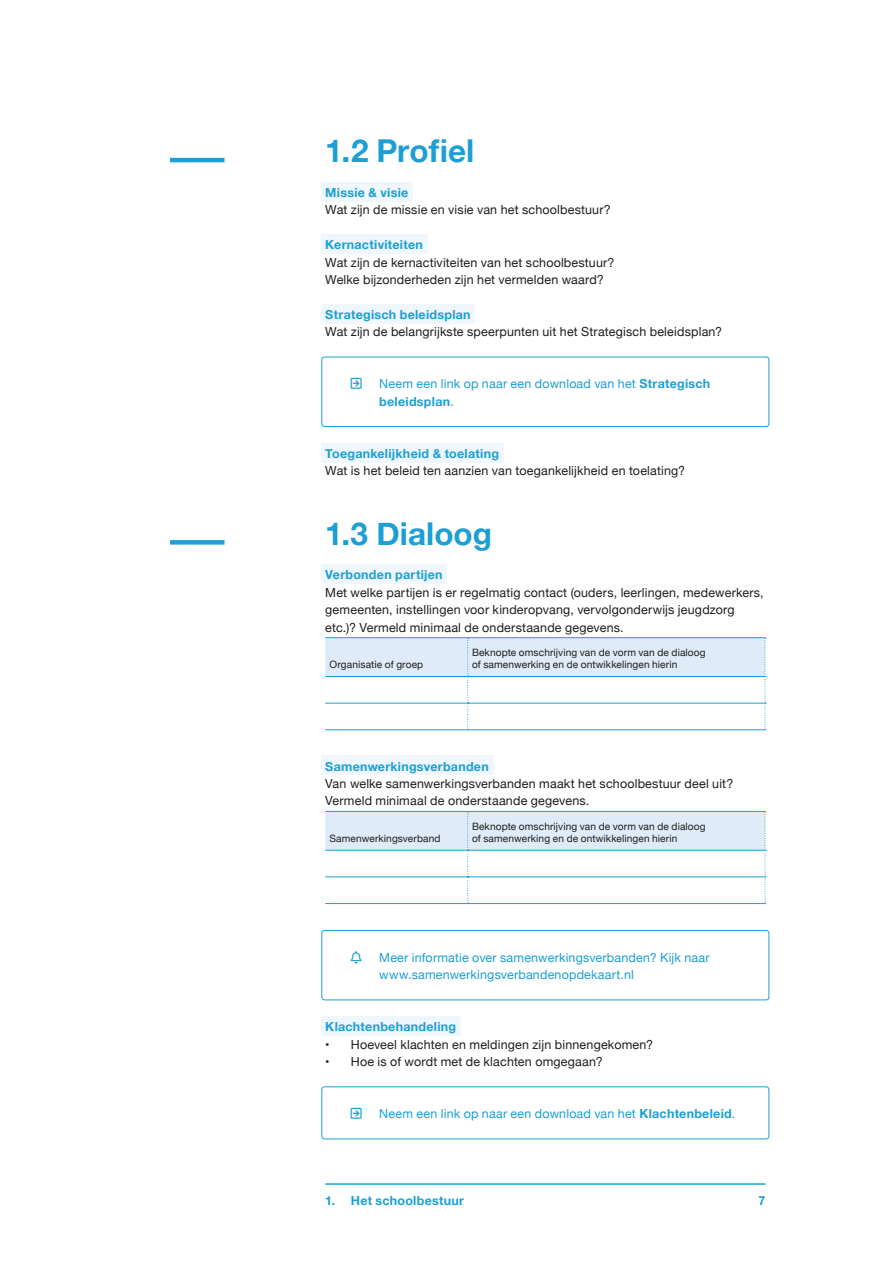
<style>
.page{position:relative;width:893px;height:1263px;background:#fff}
.page>*{position:absolute;margin:0;border:0;box-sizing:border-box;transform-origin:0 0}
.h1_1{font:700 31.5px "Helvetica Neue";color:#1c9fd4}
.par{font:12.45px/17.4px "Helvetica Neue";letter-spacing:.015em;color:#1d1d1b}
.bijlage_1{font:12.45px/17.4px "Helvetica Neue";letter-spacing:.015em;color:#1c9fd4}
.h2_1{font:700 12.45px "Helvetica Neue";letter-spacing:.02em;color:#1c9fd4}
.par-2{font:10.2px/12.1px "Helvetica Neue";letter-spacing:.01em;color:#1d1d1b}
.s1{font-weight:700}
</style>
<div class="page">
<div style="left:321px;top:182px;width:92px;height:20px;background:#eff6fc"></div>
<div style="left:321px;top:234px;width:106px;height:20px;background:#eff6fc"></div>
<div style="left:321px;top:304px;width:154px;height:19px;background:#eff6fc"></div>
<div style="left:321px;top:357px;width:448px;height:70px;border:1px solid #1c9fd4;border-radius:3px"></div>
<div style="left:321px;top:443px;width:182px;height:19px;background:#eff6fc"></div>
<div style="left:321px;top:564px;width:126px;height:20px;background:#eff6fc"></div>
<div style="left:321px;top:755px;width:172px;height:20px;background:#eff6fc"></div>
<div style="left:321px;top:930px;width:448px;height:70px;border:1px solid #1c9fd4;border-radius:3px"></div>
<div style="left:321px;top:1016px;width:139px;height:20px;background:#eff6fc"></div>
<div style="left:321px;top:1086px;width:448px;height:53px;border:1px solid #1c9fd4;border-radius:3px"></div>
<hr style="left:325px;top:637px;width:143px;height:1px;background:#1c9fd4">
<hr style="left:468px;top:637px;width:297px;height:1px;background:#1c9fd4">
<svg style="left:325px;top:638px;width:441px;height:92px"></svg>
<svg style="left:325px;top:811px;width:441px;height:93px"></svg>
<hr style="left:170px;top:158px;width:55px;height:4px;background:#1c9fd4">
<div style="left:170px;top:540px;width:55px;height:5px;background:#1c9fd4"></div>
<hr style="left:325px;top:1183px;width:440px;height:2px;background:#1c9fd4">
<p class="h1_1" style="left:325px;top:126px;width:151px">1.2 Profiel</p>
<p class="h2_1" style="left:325px;top:183px;width:85px">Missie &amp; visie</p>
<p class="par" style="left:325px;top:202px;width:287px">Wat zijn de missie en visie van het schoolbestuur?</p>
<p class="h2_1" style="left:325px;top:235px;width:99px">Kernactiviteiten</p>
<p class="par" style="left:325px;top:254px;width:291px">Wat zijn de kernactiviteiten van het schoolbestuur?</p>
<p class="par" style="left:325px;top:272px;width:280px">Welke bijzonderheden zijn het vermelden waard?</p>
<p class="h2_1" style="left:325px;top:304px;width:147px">Strategisch beleidsplan</p>
<p class="par" style="left:325px;top:324px;width:398px">Wat zijn de belangrijkste speerpunten uit het Strategisch beleidsplan?</p>
<p class="bijlage_1" style="left:379px;top:376px;width:333px">Neem een link op naar een download van het <span class="s1">Strategisch beleidsplan</span>.</p>
<p class="h2_1" style="left:325px;top:443px;width:175px">Toegankelijkheid &amp; toelating</p>
<p class="par" style="left:325px;top:463px;width:361px">Wat is het beleid ten aanzien van toegankelijkheid en toelating?</p>
<p class="h1_1" style="left:325px;top:509px;width:168px">1.3 Dialoog</p>
<p class="h2_1" style="left:325px;top:565px;width:119px">Verbonden partijen</p>
<p class="par" style="left:325px;top:584px;width:440px">Met welke partijen is er regelmatig contact (ouders, leerlingen, medewerkers, gemeenten, instellingen voor kinderopvang, vervolgonderwijs jeugdzorg etc.)? Vermeld minimaal de onderstaande gegevens.</p>
<p class="par-2" style="left:330px;top:659px;width:95px">Organisatie of groep</p>
<p class="par-2" style="left:472px;top:647px;width:235px">Beknopte omschrijving van de vorm van de dialoog of samenwerking en de ontwikkelingen hierin</p>
<p class="h2_1" style="left:325px;top:756px;width:165px">Samenwerkingsverbanden</p>
<p class="par" style="left:325px;top:775px;width:409px">Van welke samenwerkingsverbanden maakt het schoolbestuur deel uit?<br>Vermeld minimaal de onderstaande gegevens.</p>
<p class="par-2" style="left:330px;top:833px;width:112px">Samenwerkingsverband</p>
<p class="par-2" style="left:472px;top:820px;width:235px">Beknopte omschrijving van de vorm van de dialoog of samenwerking en de ontwikkelingen hierin</p>
<p class="bijlage_1" style="left:379px;top:949px;width:332px">Meer informatie over samenwerkingsverbanden? Kijk naar www.samenwerkingsverbandenopdekaart.nl</p>
<p class="h2_1" style="left:325px;top:1017px;width:132px">Klachtenbehandeling</p>
<p class="par" style="left:325px;top:1036px;width:329px">• Hoeveel klachten en meldingen zijn binnengekomen?</p>
<p class="par" style="left:325px;top:1053px;width:279px">• Hoe is of wordt met de klachten omgegaan?</p>
<p class="bijlage_1" style="left:379px;top:1105px;width:358px">Neem een link op naar een download van het <span class="s1">Klachtenbeleid</span>.</p>
<p class="h2_1" style="left:325px;top:1191px;width:140px">1. Het schoolbestuur</p>
<p class="h2_1" style="left:758px;top:1191px;width:8px">7</p>
</div>
